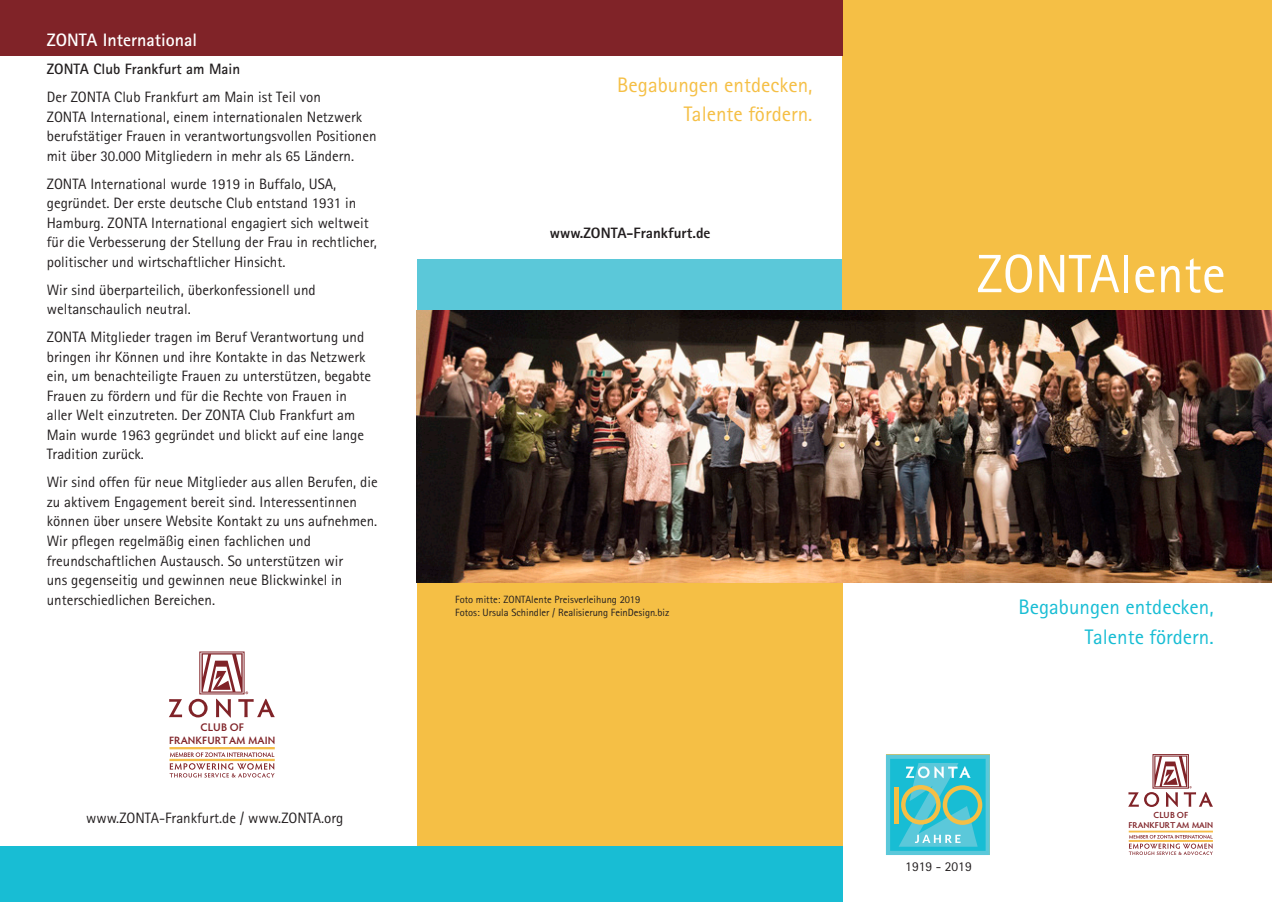
<style>
.page{position:relative;width:1272px;height:902px;background:#fff}
.page>*{position:absolute;margin:0;border:0;box-sizing:border-box;transform-origin:0 0}
.t1{font:54px "AT Rotis Sans Serif";color:#fff}
.t2{font:21px/30px "AT Rotis Sans Serif";color:#18bdd4;text-align:right}
.t3{font:21px/30px "AT Rotis Sans Serif";color:#f5bf45;text-align:right}
.t4{font:700 18px "AT Rotis Sans Serif";color:#fff}
.t5{font:15px/19.5px "AT Rotis Sans Serif";color:#231f20}
.t6{font:700 15px "AT Rotis Sans Serif";color:#231f20}
.t7{font:800 15px "AT Rotis Sans Serif";color:#231f20}
.t8{font:13.5px "AT Rotis Sans Serif";color:#231f20}
.t9{font:600 11.1px "Hypatia Sans Pro";letter-spacing:.02em;color:#802328}
.t10{font:600 10.65px "Hypatia Sans Pro";color:#802328}
.t11{font:10.5px/12.6px "AT Rotis Sans Serif";color:#231f20}
.t12{font:600 8.85px "Hypatia Sans Pro";letter-spacing:.02em;color:#802328}
.t13{font:600 8.55px "Hypatia Sans Pro";color:#802328}
</style>
<div class="page">
<div style="left:417px;top:259px;width:850px;height:51px;background:#5bc8d9"></div>
<div style="left:842px;top:0;width:429px;height:310px;background:#f5bf45"></div>
<div style="left:417px;top:583px;width:425px;height:318px;background:#f5bf45"></div>
<div style="left:0;top:846px;width:842px;height:55px;background:#18bdd4"></div>
<div style="left:0;top:0;width:842px;height:55px;background:#802328"></div>
<img style="left:417px;top:310px;width:854px;height:273px">
<svg style="left:1128px;top:835px;width:84px;height:19px"></svg>
<hr style="left:1128px;top:840px;width:84px;height:1px;background:#f5bd47">
<hr style="left:1128px;top:830px;width:84px;height:2px;background:#f5bd47">
<div style="left:1152px;top:754px;width:36px;height:34px;border:1px solid #802328"></div>
<svg style="left:1128px;top:755px;width:84px;height:51px"></svg>
<svg style="left:170px;top:752px;width:104px;height:5px"></svg>
<svg style="left:169px;top:699px;width:13px;height:18px"></svg>
<svg style="left:170px;top:763px;width:105px;height:14px"></svg>
<hr style="left:169px;top:758px;width:106px;height:3px;background:#f5bd47">
<hr style="left:169px;top:747px;width:106px;height:2px;background:#f5bd47">
<svg style="left:189px;top:653px;width:86px;height:64px"></svg>
<svg style="left:885px;top:754px;width:104px;height:100px;background:#58c5c8"></svg>
<p class="t4" style="left:47px;top:29px;width:152px">ZONTA International</p>
<p class="t6" style="left:47px;top:60px;width:195px">ZONTA Club Frankfurt am Main</p>
<p class="t5" style="left:47px;top:87px;width:331px">Der ZONTA Club Frankfurt am Main ist Teil von<br>ZONTA International, einem internationalen Netzwerk berufstätiger Frauen in verantwortungsvollen Positionen mit über 30.000 Mitgliedern in mehr als 65 Ländern.</p>
<p class="t5" style="left:47px;top:174px;width:331px">ZONTA International wurde 1919 in Buffalo, USA, gegründet. Der erste deutsche Club entstand 1931 in Hamburg. ZONTA International engagiert sich weltweit für die Verbesserung der Stellung der Frau in rechtlicher, politischer und wirtschaftlicher Hinsicht.</p>
<p class="t5" style="left:47px;top:280px;width:270px">Wir sind überparteilich, überkonfessionell und weltanschaulich neutral.</p>
<p class="t5" style="left:47px;top:327px;width:326px">ZONTA Mitglieder tragen im Beruf Verantwortung und bringen ihr Können und ihre Kontakte in das Netzwerk ein, um benachteiligte Frauen zu unterstützen, begabte Frauen zu fördern und für die Rechte von Frauen in aller Welt einzutreten. Der ZONTA Club Frankfurt am Main wurde 1963 gegründet und blickt auf eine lange Tradition zurück.</p>
<p class="t5" style="left:47px;top:472px;width:332px">Wir sind offen für neue Mitglieder aus allen Berufen, die zu aktivem Engagement bereit sind. Interessentinnen können über unsere Website Kontakt zu uns aufnehmen.<br>Wir pflegen regelmäßig einen fachlichen und freundschaftlichen Austausch. So unterstützen wir<br>uns gegenseitig und gewinnen neue Blickwinkel in unterschiedlichen Bereichen.</p>
<p class="t9" style="left:200px;top:719px;width:45px">CLUB OF</p>
<p class="t10" style="left:169px;top:732px;width:108px">FRANKFURTAM MAIN</p>
<p class="t5" style="left:86px;top:808px;width:258px">www.ZONTA-Frankfurt.de / www.ZONTA.org</p>
<h2 class="t3" style="left:617px;top:69px;width:197px">Begabungen entdecken,<br>Talente fördern.</h2>
<p class="t7" style="left:550px;top:224px;width:162px">www.ZONTA-Frankfurt.de</p>
<p class="t11" style="left:455px;top:593px;width:216px">Foto mitte: ZONTAlente Preisverleihung 2019<br>Fotos: Ursula Schindler / Realisierung FeinDesign.biz</p>
<h1 class="t1" style="left:976px;top:242px;width:250px">ZONTAlente</h1>
<h2 class="t2" style="left:1018px;top:591px;width:197px">Begabungen entdecken,<br>Talente fördern.</h2>
<p class="t8" style="left:905px;top:858px;width:68px">1919 - 2019</p>
<p class="t12" style="left:1153px;top:808px;width:36px">CLUB OF</p>
<p class="t13" style="left:1128px;top:818px;width:86px">FRANKFURTAM MAIN</p>
</div>
